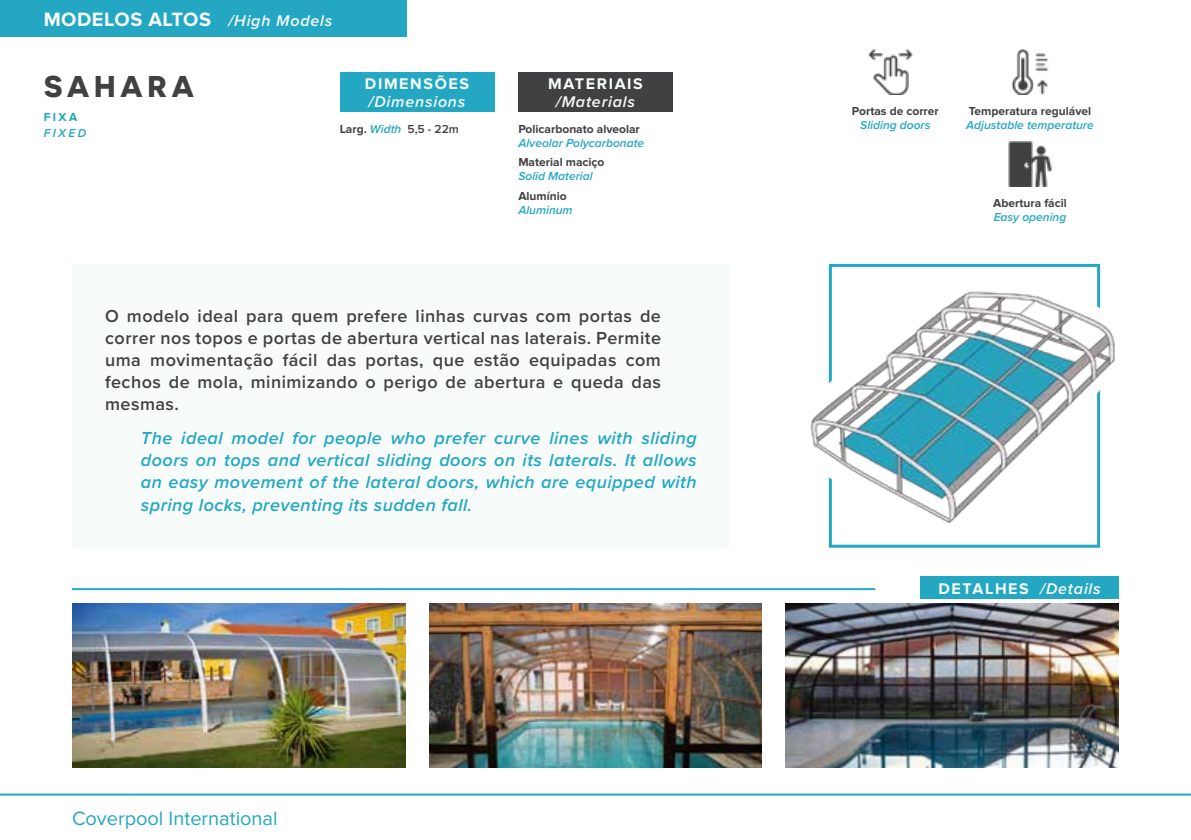
<style>
.page{position:relative;width:1191px;height:840px;background:#fff}
.page>*{position:absolute;margin:0;border:0;box-sizing:border-box;transform-origin:0 0}
.t1{font:700 30px "Novecentosanswide";letter-spacing:.15em;color:#414042}
.t2{font:700 20px "Proxima Nova";letter-spacing:.025em;color:#f7fcfb}
.t3{font:20px "Proxima Nova";color:#23a7c3}
.t4{font:600 18px/22px "Proxima Nova";letter-spacing:.025em;color:#414042;text-align:justify}
.t5{font:italic 600 18px/22px "Proxima Nova";letter-spacing:.025em;color:#23a7c3;text-align:justify}
.t6{font:700 16px "Proxima Nova";letter-spacing:.1em;color:#f7fcfb}
.t7{font:italic 600 16px "Proxima Nova";letter-spacing:.05em;color:#f7fcfb}
.t8{font:italic 600 12px "Proxima Nova";color:#23a7c3}
.t9{font:700 12px "Proxima Nova";color:#414042}
.t10{font:600 12px "Proxima Nova";color:#414042}
.t11{font:700 12px "Proxima Nova";color:#23a7c3}
.s1{font-weight:600;font-style:italic;font-size:16px}
.s2{font-weight:700}
.s3{font-style:italic;color:#23a7c3}
.s4{font-weight:600;font-style:italic}
</style>
<div class="page">
<div style="left:72px;top:264px;width:658px;height:283px;background:#f7fcfb"></div>
<div style="left:0;top:0;width:406px;height:37px;background:#23a7c3"></div>
<div style="left:920px;top:576px;width:199px;height:23px;background:#23a7c3"></div>
<hr style="left:72px;top:587px;width:803px;height:2px;background:#23a7c3">
<hr style="left:0;top:793px;width:1191px;height:2px;background:#23a7c3">
<div style="left:340px;top:72px;width:154px;height:40px;background:#23a7c3"></div>
<div style="left:518px;top:72px;width:154px;height:40px;background:#414042"></div>
<img style="left:429px;top:603px;width:333px;height:164px">
<img style="left:786px;top:603px;width:333px;height:164px">
<img style="left:72px;top:603px;width:333px;height:164px">
<img style="left:810px;top:263px;width:305px;height:285px">
<img style="left:1008px;top:141px;width:44px;height:45px">
<img style="left:868px;top:50px;width:45px;height:44px">
<img style="left:1011px;top:50px;width:38px;height:44px">
<p class="t2" style="left:44px;top:8px;width:290px">MODELOS ALTOS <span class="s1">/High Models</span></p>
<h1 class="t1" style="left:44px;top:67px;width:152px">SAHARA</h1>
<p class="t11" style="left:44px;top:110px;width:35px">FIXA</p>
<p class="t8" style="left:44px;top:124px;width:44px">FIXED</p>
<p class="t6" style="left:365px;top:75px;width:106px">DIMENSÕES</p>
<p class="t7" style="left:368px;top:90px;width:98px">/Dimensions</p>
<p class="t6" style="left:548px;top:75px;width:96px">MATERIAIS</p>
<p class="t7" style="left:556px;top:90px;width:81px">/Materials</p>
<p class="t10" style="left:340px;top:120px;width:121px"><span class="s2">Larg.</span> <span class="s3">Width</span> 5,5 - 22m</p>
<p class="t9" style="left:518px;top:122px;width:123px">Policarbonato alveolar</p>
<p class="t8" style="left:518px;top:134px;width:127px">Alveolar Polycarbonate</p>
<p class="t9" style="left:518px;top:155px;width:88px">Material maciço</p>
<p class="t8" style="left:518px;top:167px;width:76px">Solid Material</p>
<p class="t9" style="left:518px;top:189px;width:50px">Alumínio</p>
<p class="t8" style="left:518px;top:201px;width:56px">Aluminum</p>
<p class="t4" style="left:105px;top:304px;width:557px">O modelo ideal para quem prefere linhas curvas com portas de correr nos topos e portas de abertura vertical nas laterais. Permite uma movimentação fácil das portas, que estão equipadas com fechos de mola, minimizando o perigo de abertura e queda das mesmas.</p>
<p class="t5" style="left:141px;top:426px;width:557px">The ideal model for people who prefer curve lines with sliding doors on tops and vertical sliding doors on its laterals. It allows an easy movement of the lateral doors, which are equipped with spring locks, preventing its sudden fall.</p>
<p class="t3" style="left:72px;top:806px;width:207px">Coverpool International</p>
<p class="t9" style="left:852px;top:104px;width:89px">Portas de correr</p>
<p class="t8" style="left:860px;top:116px;width:72px">Sliding doors</p>
<p class="t9" style="left:968px;top:104px;width:124px">Temperatura regulável</p>
<p class="t8" style="left:966px;top:116px;width:129px">Adjustable temperature</p>
<p class="t9" style="left:993px;top:196px;width:75px">Abertura fácil</p>
<p class="t8" style="left:993px;top:208px;width:74px">Easy opening</p>
<p class="t6" style="left:938px;top:579px;width:164px">DETALHES <span class="s4">/Details</span></p>
</div>
